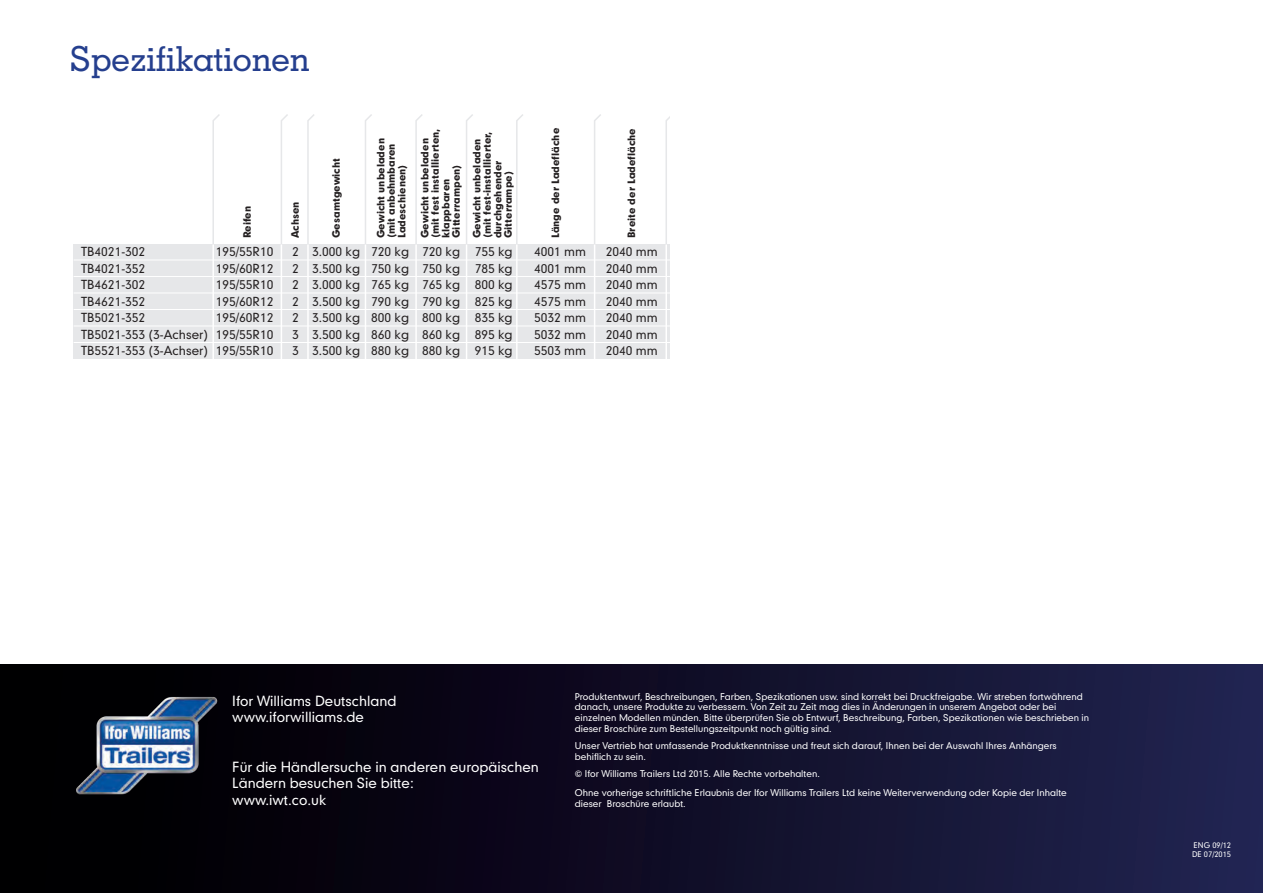
<style>
.page{position:relative;width:1263px;height:893px;background:#fff}
.page>*{position:absolute;margin:0;border:0;box-sizing:border-box;transform-origin:0 0}
.t1{font:500 34.5px "Geometric Slab 703 BT";color:#253f8e}
.t2{font:13.5px/16.5px "Geometric 706 BT Medium B";color:#fff}
.t3{font:12px "Geometric 706 BT Medium B";color:#231f20}
.t4{font:9.75px/10.5px "Geometric 706 BT Black B";color:#231f20}
.t5{font:9px/10.8px "Geometric 706 BT Medium B";color:#fff}
.t6{font:7.5px/9px "Geometric 706 BT Medium B";color:#fff}
</style>
<div class="page">
<div style="left:0;top:664px;width:1263px;height:229px;background:linear-gradient(to right,#000,#21224f)"></div>
<img style="left:69px;top:687px;width:158px;height:118px">
<div style="left:74px;top:245px;width:1164px;height:115px;background:#e6e7e9"></div>
<hr style="left:74px;top:260px;width:1164px;height:1px;background:#fff">
<hr style="left:74px;top:276px;width:1164px;height:1px;background:#fff">
<hr style="left:74px;top:293px;width:1164px;height:1px;background:#fff">
<hr style="left:74px;top:309px;width:1164px;height:1px;background:#fff">
<hr style="left:74px;top:326px;width:1164px;height:1px;background:#fff">
<hr style="left:74px;top:342px;width:1164px;height:1px;background:#fff">
<svg style="left:212px;top:114px;width:9px;height:131px"></svg>
<svg style="left:280px;top:114px;width:10px;height:131px"></svg>
<svg style="left:306px;top:114px;width:10px;height:131px"></svg>
<svg style="left:364px;top:114px;width:10px;height:131px"></svg>
<svg style="left:415px;top:114px;width:9px;height:131px"></svg>
<svg style="left:465px;top:114px;width:10px;height:131px"></svg>
<svg style="left:515px;top:114px;width:10px;height:131px"></svg>
<svg style="left:593px;top:114px;width:10px;height:131px"></svg>
<svg style="left:665px;top:116px;width:5px;height:129px"></svg>
<hr style="left:212px;top:245px;width:2px;height:117px;background:#fff">
<hr style="left:281px;top:245px;width:1px;height:117px;background:#fff">
<hr style="left:307px;top:245px;width:2px;height:117px;background:#fff">
<hr style="left:365px;top:245px;width:1px;height:117px;background:#fff">
<hr style="left:415px;top:245px;width:2px;height:117px;background:#fff">
<hr style="left:466px;top:245px;width:1px;height:117px;background:#fff">
<hr style="left:516px;top:245px;width:2px;height:117px;background:#fff">
<hr style="left:594px;top:245px;width:1px;height:117px;background:#fff">
<hr style="left:665px;top:245px;width:2px;height:117px;background:#fff">
<div style="left:670px;top:88px;width:572px;height:311px;background:#fff"></div>
<div style="left:58px;top:359px;width:646px;height:217px;background:#fff"></div>
<h1 class="t1" style="left:69px;top:38px;width:377px">Spezifikationen &amp; Preise</h1>
<p class="t4" style="left:242px;top:238px;width:34px;rotate:-90deg">Reifen</p>
<p class="t4" style="left:289px;top:238px;width:38px;rotate:-90deg">Achsen</p>
<p class="t4" style="left:331px;top:238px;width:82px;rotate:-90deg">Gesamtgewicht</p>
<p class="t4" style="left:375px;top:238px;width:101px;rotate:-90deg">Gewicht unbeladen (mit anbehmbaren<br>Ladeschienen)</p>
<p class="t4" style="left:419px;top:238px;width:111px;rotate:-90deg">Gewicht unbeladen (mit fest installierten, klappbaren<br>Gitterrampen)</p>
<p class="t4" style="left:471px;top:238px;width:108px;rotate:-90deg">Gewicht unbeladen (mit fest-installierter, durchgehender<br>Gitterrampe)</p>
<p class="t4" style="left:550px;top:238px;width:112px;rotate:-90deg">Länge der Ladefläche</p>
<p class="t4" style="left:626px;top:238px;width:111px;rotate:-90deg">Breite der Ladefläche</p>
<h3 class="t3" style="left:81px;top:244px;width:66px">TB4021-302</h3>
<h3 class="t3" style="left:216px;top:244px;width:59px">195/55R10</h3>
<h3 class="t3" style="left:292px;top:244px;width:222px">2 3.000 kg 720 kg 720 kg 755 kg</h3>
<h3 class="t3" style="left:534px;top:244px;width:53px">4001 mm</h3>
<h3 class="t3" style="left:606px;top:244px;width:53px">2040 mm</h3>
<h3 class="t3" style="left:81px;top:260px;width:66px">TB4021-352</h3>
<h3 class="t3" style="left:216px;top:260px;width:59px">195/60R12</h3>
<h3 class="t3" style="left:292px;top:260px;width:222px">2 3.500 kg 750 kg 750 kg 785 kg</h3>
<h3 class="t3" style="left:534px;top:260px;width:53px">4001 mm</h3>
<h3 class="t3" style="left:606px;top:260px;width:53px">2040 mm</h3>
<h3 class="t3" style="left:81px;top:277px;width:66px">TB4621-302</h3>
<h3 class="t3" style="left:216px;top:277px;width:59px">195/55R10</h3>
<h3 class="t3" style="left:292px;top:277px;width:222px">2 3.000 kg 765 kg 765 kg 800 kg</h3>
<h3 class="t3" style="left:534px;top:277px;width:53px">4575 mm</h3>
<h3 class="t3" style="left:606px;top:277px;width:53px">2040 mm</h3>
<h3 class="t3" style="left:81px;top:293px;width:66px">TB4621-352</h3>
<h3 class="t3" style="left:216px;top:293px;width:59px">195/60R12</h3>
<h3 class="t3" style="left:292px;top:293px;width:222px">2 3.500 kg 790 kg 790 kg 825 kg</h3>
<h3 class="t3" style="left:534px;top:293px;width:53px">4575 mm</h3>
<h3 class="t3" style="left:606px;top:293px;width:53px">2040 mm</h3>
<h3 class="t3" style="left:81px;top:310px;width:66px">TB5021-352</h3>
<h3 class="t3" style="left:216px;top:310px;width:59px">195/60R12</h3>
<h3 class="t3" style="left:292px;top:310px;width:222px">2 3.500 kg 800 kg 800 kg 835 kg</h3>
<h3 class="t3" style="left:534px;top:310px;width:53px">5032 mm</h3>
<h3 class="t3" style="left:606px;top:310px;width:53px">2040 mm</h3>
<h3 class="t3" style="left:81px;top:326px;width:194px">TB5021-353 (3-Achser) 195/55R10</h3>
<h3 class="t3" style="left:292px;top:326px;width:222px">3 3.500 kg 860 kg 860 kg 895 kg</h3>
<h3 class="t3" style="left:534px;top:326px;width:53px">5032 mm</h3>
<h3 class="t3" style="left:606px;top:326px;width:53px">2040 mm</h3>
<h3 class="t3" style="left:81px;top:343px;width:194px">TB5521-353 (3-Achser) 195/55R10</h3>
<h3 class="t3" style="left:292px;top:343px;width:222px">3 3.500 kg 880 kg 880 kg 915 kg</h3>
<h3 class="t3" style="left:534px;top:343px;width:53px">5503 mm</h3>
<h3 class="t3" style="left:606px;top:343px;width:53px">2040 mm</h3>
<h2 class="t2" style="left:232px;top:692px;width:166px">Ifor Williams Deutschland www.iforwilliams.de</h2>
<h2 class="t2" style="left:232px;top:758px;width:308px">Für die Händlersuche in anderen europäischen<br>Ländern besuchen Sie bitte:<br>www.iwt.co.uk</h2>
<p class="t5" style="left:575px;top:691px;width:516px">Produktentwurf, Beschreibungen, Farben, Spezikationen usw. sind korrekt bei Druckfreigabe. Wir streben fortwährend danach, unsere Produkte zu verbessern. Von Zeit zu Zeit mag dies in Änderungen in unserem Angebot oder bei einzelnen Modellen münden. Bitte überprüfen Sie ob Entwurf, Beschreibung, Farben, Spezikationen wie beschrieben in dieser Broschüre zum Bestellungszeitpunkt noch gültig sind.</p>
<p class="t5" style="left:575px;top:740px;width:483px">Unser Vertrieb hat umfassende Produktkenntnisse und freut sich darauf, Ihnen bei der Auswahl Ihres Anhängers behiflich zu sein.</p>
<p class="t5" style="left:575px;top:764px;width:493px;line-height:19.4px">© Ifor Williams Trailers Ltd 2015. Alle Rechte vorbehalten.<br>Ohne vorherige schriftliche Erlaubnis der Ifor Williams Trailers Ltd keine Weiterverwendung oder Kopie der Inhalte</p>
<p class="t5" style="left:575px;top:798px;width:112px">dieser Broschüre erlaubt.</p>
<p class="t6" style="left:1192px;top:840px;width:40px">ENG 09/12<br>DE 07/2015</p>
</div>
